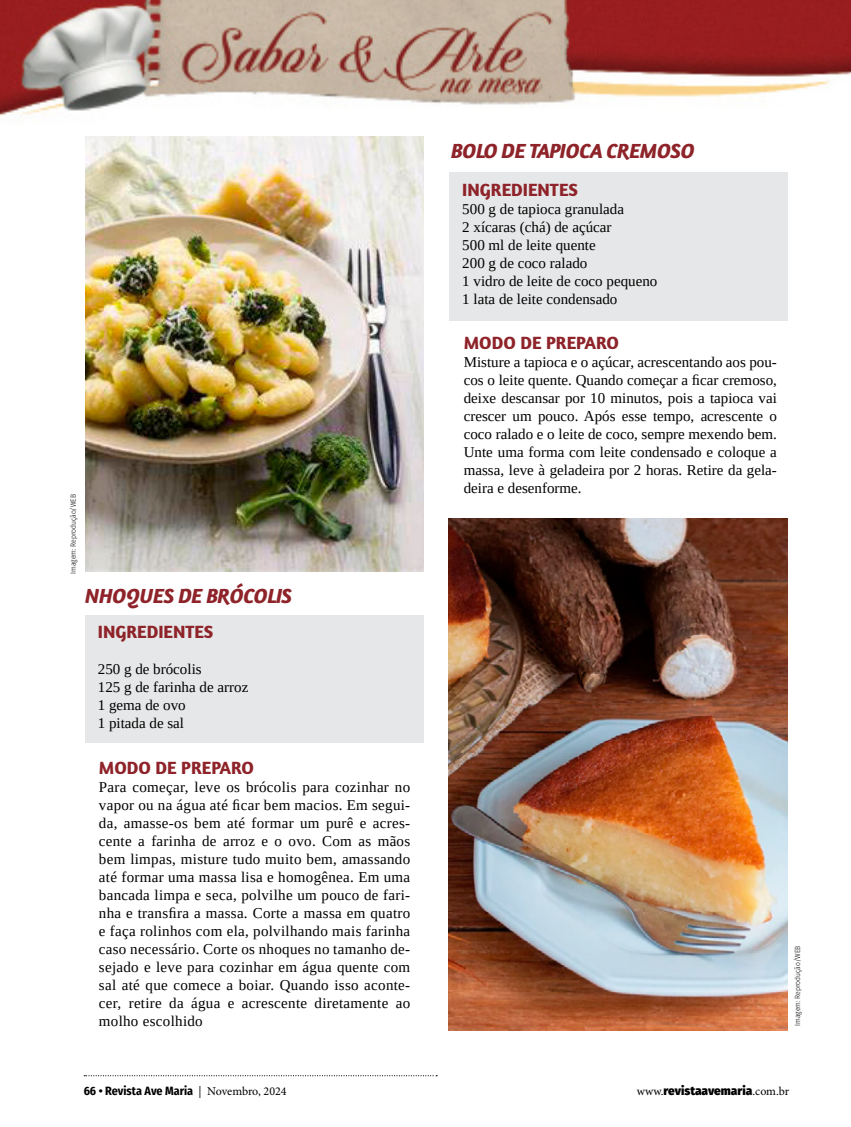
<style>
.page{position:relative;width:851px;height:1127px;background:#fff}
.page>*{position:absolute;margin:0;border:0;box-sizing:border-box;transform-origin:0 0}
.t1{font:italic 700 21px "Amaranth";letter-spacing:-.02em;color:#8e2329}
.t2{font:700 18px "Amaranth";color:#8e2329}
.t3{font:15px/18px "Tinos";color:#000}
.t4{font:700 12px "Fira Sans Condensed";color:#000}
.t5{font:900 12px "Fira Sans";color:#000}
.t6{font:300 7.5px "Fira Sans Condensed";color:#000}
.s1{font-family:"Minion Pro";font-weight:400}
</style>
<div class="page">
<img style="left:0;top:0;width:850px;height:1077px">
<div style="left:85px;top:615px;width:338px;height:128px;background:#e6e7e8"></div>
<div style="left:449px;top:172px;width:338px;height:149px;background:#e6e7e8"></div>
<img style="left:449px;top:519px;width:338px;height:512px">
<img style="left:85px;top:136px;width:338px;height:436px">
<svg style="left:84px;top:1075px;width:353px;height:1px"></svg>
<p class="t6" style="left:68px;top:574px;width:82px;rotate:-90deg">Imagem: Reprodução/WEB</p>
<h1 class="t1" style="left:85px;top:583px;width:209px">NHOQUES DE BRÓCOLIS</h1>
<p class="t2" style="left:98px;top:621px;width:117px">INGREDIENTES</p>
<p class="t3" style="left:98px;top:660px;width:152px">250 g de brócolis<br>125 g de farinha de arroz<br>1 gema de ovo<br>1 pitada de sal</p>
<p class="t2" style="left:99px;top:756px;width:157px">MODO DE PREPARO</p>
<p class="t3" style="left:99px;top:778px;width:313px;text-align:justify">Para começar, leve os brócolis para cozinhar no vapor ou na água até ficar bem macios. Em segui&shy;da, amasse-os bem até formar um purê e acres&shy;cente a farinha de arroz e o ovo. Com as mãos bem limpas, misture tudo muito bem, amassando até formar uma massa lisa e homogênea. Em uma bancada limpa e seca, polvilhe um pouco de fari&shy;nha e transfira a massa. Corte a massa em quatro e faça rolinhos com ela, polvilhando mais farinha caso necessário. Corte os nhoques no tamanho de&shy;sejado e leve para cozinhar em água quente com sal até que comece a boiar. Quando isso aconte&shy;cer, retire da água e acrescente diretamente ao molho escolhido</p>
<h1 class="t1" style="left:451px;top:138px;width:245px">BOLO DE TAPIOCA CREMOSO</h1>
<p class="t2" style="left:462px;top:178px;width:117px">INGREDIENTES</p>
<p class="t3" style="left:462px;top:200px;width:196px">500 g de tapioca granulada<br>2 xícaras (chá) de açúcar<br>500 ml de leite quente<br>200 g de coco ralado<br>1 vidro de leite de coco pequeno<br>1 lata de leite condensado</p>
<p class="t2" style="left:463px;top:332px;width:157px">MODO DE PREPARO</p>
<p class="t3" style="left:463px;top:353px;width:314px;text-align:justify">Misture a tapioca e o açúcar, acrescentando aos pou&shy;cos o leite quente. Quando começar a ficar cremoso, deixe descansar por 10 minutos, pois a tapioca vai crescer um pouco. Após esse tempo, acrescente o coco ralado e o leite de coco, sempre mexendo bem.<br>Unte uma forma com leite condensado e coloque a massa, leve à geladeira por 2 horas. Retire da gela&shy;deira e desenforme.</p>
<p class="t6" style="left:792px;top:1026px;width:82px;rotate:-90deg">Imagem: Reprodução/WEB</p>
<p class="t4" style="left:84px;top:1081px;width:204px">66 • Revista Ave Maria <span class="s1">| Novembro, 2024</span></p>
<p class="t5" style="left:636px;top:1080px;width:154px"><span class="s1">www.</span>revistaavemaria<span class="s1">.com.br</span></p>
</div>
